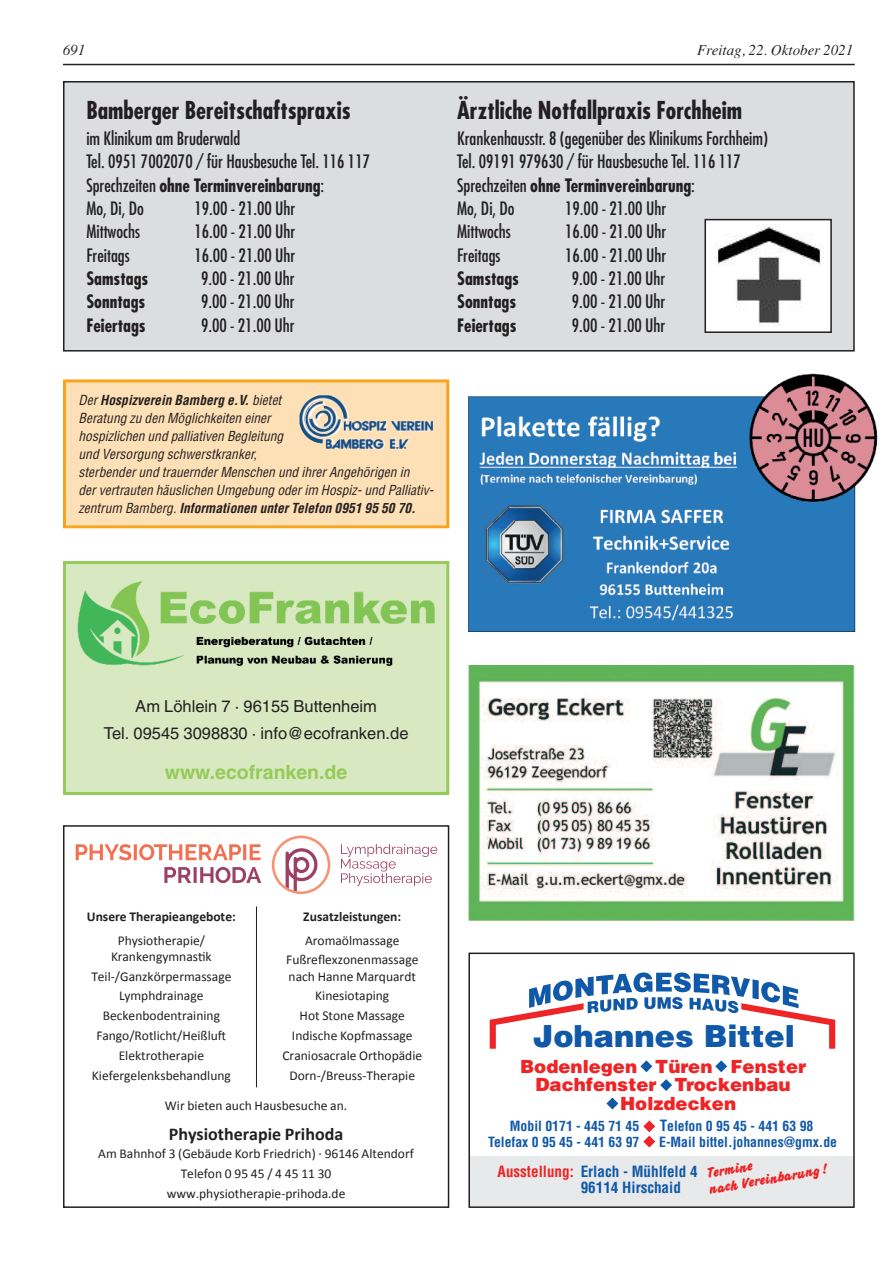
<style>
.page{position:relative;width:893px;height:1263px;background:#fff}
.page>*{position:absolute;margin:0;border:0;box-sizing:border-box;transform-origin:0 0}
.t1{font:900 30.45px "Switzerland";color:#1058a8}
.t2{font:700 condensed 24px "Futura";color:#231f20}
.t3{font:700 19.5px "Helvetica";color:#95cb58}
.t4{font:900 18.15px "Switzerland";color:#ee2426}
.t5{font:condensed 18px/23.2px "Futura";color:#231f20}
.t6{font:700 condensed 18px "Futura";color:#231f20}
.t7{font:700 18px "Calibri";color:#231f20}
.t8{font:16.5px/27px "Helvetica";color:#231f20;text-align:center}
.t9{font:700 15.15px/16.4px "Switzerland Condensed";color:#1058a8}
.t10{font:800 15.15px/16px "Challenge";color:#ee2426}
.t11{font:italic 15px "Times";color:#231f20}
.t12{font:700 13.8px "Switzerland Condensed";color:#1058a8}
.t13{font:13.5px/19.8px "Calibri";color:#231f20;text-align:center}
.t14{font:italic condensed 13.5px/18px "Helvetica";color:#231f20}
.t15{font:700 13.5px "Calibri";color:#231f20}
.s1{font-weight:700}
.s2{font-size:15.15px}
.s3{color:#ee2426}
</style>
<div class="page">
<hr style="left:63px;top:64px;width:792px;height:1px;background:#231f20">
<div style="left:66px;top:382px;width:380px;height:143px;background:#fee0b6"></div>
<div style="left:63px;top:379px;width:386px;height:149px;border:3px solid #f9a51b"></div>
<img style="left:299px;top:395px;width:134px;height:49px">
<div style="left:64px;top:82px;width:790px;height:269px;background:#dcdddf"></div>
<div style="left:63px;top:81px;width:792px;height:271px;border:2px solid #231f20"></div>
<div style="left:705px;top:220px;width:126px;height:112px;background:#fff"></div>
<div style="left:704px;top:219px;width:128px;height:114px;border:2px solid #231f20"></div>
<img style="left:715px;top:225px;width:106px;height:100px">
<svg style="left:286px;top:848px;width:31px;height:46px"></svg>
<div style="left:272px;top:835px;width:58px;height:59px;border:3px solid #f69376;border-radius:50%"></div>
<svg style="left:341px;top:844px;width:96px;height:42px"></svg>
<svg style="left:76px;top:844px;width:185px;height:16px"></svg>
<svg style="left:164px;top:867px;width:97px;height:16px"></svg>
<div style="left:63px;top:825px;width:386px;height:383px;border:2px solid #231f20"></div>
<hr style="left:256px;top:906px;width:1px;height:181px;background:#231f20">
<div style="left:66px;top:564px;width:380px;height:228px;background:#d8e9c1"></div>
<div style="left:63px;top:561px;width:386px;height:234px;border:3px solid #95cb58"></div>
<img style="left:77px;top:581px;width:358px;height:86px">
<img style="left:468px;top:373px;width:410px;height:258px">
<img style="left:468px;top:665px;width:387px;height:255px">
<div style="left:470px;top:1156px;width:383px;height:50px;background:#e8e9ea"></div>
<svg style="left:490px;top:972px;width:345px;height:77px"></svg>
<svg style="left:640px;top:1060px;width:12px;height:12px"></svg>
<svg style="left:660px;top:1079px;width:12px;height:12px"></svg>
<svg style="left:715px;top:1060px;width:12px;height:12px"></svg>
<svg style="left:606px;top:1097px;width:12px;height:12px"></svg>
<svg style="left:643px;top:1120px;width:12px;height:27px"></svg>
<div style="left:468px;top:952px;width:387px;height:256px;border:2px solid #231f20"></div>
<p class="t11" style="left:63px;top:41px;width:24px">691</p>
<p class="t11" style="left:697px;top:41px;width:158px">Freitag, 22. Oktober 2021</p>
<h2 class="t2" style="left:86px;top:100px;width:266px">Bamberger Bereitschaftspraxis</h2>
<p class="t5" style="left:86px;top:128px;width:285px">im Klinikum am Bruderwald<br>Tel. 0951 7002070 / für Hausbesuche Tel. 116 117<br>Sprechzeiten <span class="s1">ohne Terminvereinbarung</span>:<br>Mo, Di, Do</p>
<p class="t5" style="left:194px;top:198px;width:103px">19.00 - 21.00 Uhr</p>
<p class="t5" style="left:86px;top:221px;width:55px">Mittwochs</p>
<p class="t5" style="left:194px;top:221px;width:103px">16.00 - 21.00 Uhr</p>
<p class="t5" style="left:86px;top:244px;width:45px">Freitags</p>
<p class="t5" style="left:194px;top:244px;width:103px">16.00 - 21.00 Uhr</p>
<p class="t6" style="left:86px;top:270px;width:63px">Samstags</p>
<p class="t5" style="left:201px;top:268px;width:95px">9.00 - 21.00 Uhr</p>
<p class="t6" style="left:86px;top:294px;width:60px">Sonntags</p>
<p class="t5" style="left:201px;top:291px;width:95px">9.00 - 21.00 Uhr</p>
<p class="t6" style="left:86px;top:317px;width:61px">Feiertags</p>
<p class="t5" style="left:201px;top:314px;width:95px">9.00 - 21.00 Uhr</p>
<h2 class="t2" style="left:457px;top:100px;width:287px">Ärztliche Notfallpraxis Forchheim</h2>
<p class="t5" style="left:457px;top:128px;width:312px">Krankenhausstr. 8 (gegenüber des Klinikums Forchheim)<br>Tel. 09191 979630 / für Hausbesuche Tel. 116 117<br>Sprechzeiten <span class="s1">ohne Terminvereinbarung</span>:<br>Mo, Di, Do</p>
<p class="t5" style="left:565px;top:198px;width:103px">19.00 - 21.00 Uhr</p>
<p class="t5" style="left:457px;top:221px;width:55px">Mittwochs</p>
<p class="t5" style="left:565px;top:221px;width:103px">16.00 - 21.00 Uhr</p>
<p class="t5" style="left:457px;top:244px;width:45px">Freitags</p>
<p class="t5" style="left:565px;top:244px;width:103px">16.00 - 21.00 Uhr</p>
<p class="t6" style="left:457px;top:270px;width:63px">Samstags</p>
<p class="t5" style="left:572px;top:268px;width:95px">9.00 - 21.00 Uhr</p>
<p class="t6" style="left:457px;top:294px;width:60px">Sonntags</p>
<p class="t5" style="left:572px;top:291px;width:95px">9.00 - 21.00 Uhr</p>
<p class="t6" style="left:457px;top:317px;width:61px">Feiertags</p>
<p class="t5" style="left:572px;top:314px;width:95px">9.00 - 21.00 Uhr</p>
<p class="t14" style="left:79px;top:391px;width:357px">Der <span class="s1">Hospizverein Bamberg e.V.</span> bietet<br>Beratung zu den Möglichkeiten einer<br>hospizlichen und palliativen Begleitung<br>und Versorgung schwerstkranker,<br>sterbender und trauernder Menschen und ihrer Angehörigen in<br>der vertrauten häuslichen Umgebung oder im Hospiz- und Palliativ&shy;zentrum Bamberg. <span class="s1">Informationen unter Telefon 0951 95 50 70.</span></p>
<p class="t8" style="left:104px;top:694px;width:306px">Am Löhlein 7 · 96155 Buttenheim<br>Tel. 09545 3098830 · info@ecofranken.de</p>
<p class="t3" style="left:165px;top:765px;width:184px">www.ecofranken.de</p>
<p class="t15" style="left:87px;top:908px;width:150px">Unsere Therapieangebote:</p>
<p class="t13" style="left:111px;top:932px;width:102px;line-height:16.2px">Physiotherapie/<br>Krankengymnastik</p>
<p class="t13" style="left:91px;top:966px;width:142px">Teil-/Ganzkörpermassage<br>Lymphdrainage<br>Beckenbodentraining<br>Fango/Rotlicht/Heißluft<br>Elektrotherapie<br>Kiefergelenksbehandlung</p>
<p class="t15" style="left:303px;top:908px;width:99px">Zusatzleistungen:</p>
<p class="t13" style="left:286px;top:930px;width:134px">Aromaölmassage<br>Fußreflexzonenmassage</p>
<p class="t13" style="left:282px;top:966px;width:141px">nach Hanne Marquardt<br>Kinesiotaping<br>Hot Stone Massage<br>Indische Kopfmassage<br>Craniosacrale Orthopädie<br>Dorn-/Breuss-Therapie</p>
<p class="t13" style="left:165px;top:1095px;width:184px">Wir bieten auch Hausbesuche an.</p>
<p class="t7" style="left:169px;top:1123px;width:176px">Physiotherapie Prihoda</p>
<p class="t13" style="left:98px;top:1144px;width:317px">Am Bahnhof 3 (Gebäude Korb Friedrich) · 96146 Altendorf<br>Telefon 0 95 45 / 4 45 11 30 www.physiotherapie-prihoda.de</p>
<h1 class="t1" style="left:533px;top:1025px;width:263px">Johannes Bittel</h1>
<p class="t4" style="left:520px;top:1060px;width:287px">Bodenlegen Türen Fenster</p>
<p class="t4" style="left:535px;top:1078px;width:257px">Dachfenster Trockenbau</p>
<p class="t4" style="left:620px;top:1097px;width:118px">Holzdecken</p>
<p class="t12" style="left:510px;top:1121px;width:131px">Mobil 0171 - 445 71 45</p>
<p class="t12" style="left:660px;top:1121px;width:155px"><span class="s2">T</span>elefon 0 95 45 - 441 63 98</p>
<p class="t12" style="left:488px;top:1136px;width:153px">Telefax 0 95 45 - 441 63 97</p>
<p class="t12" style="left:659px;top:1136px;width:180px">E-Mail bittel.johannes@gmx.de</p>
<p class="t9" style="left:581px;top:1164px;width:119px;text-indent:-83px"><span class="s3">Ausstellung:</span> Erlach - Mühlfeld 4<br>96114 Hirschaid</p>
<p class="t10" style="left:705px;top:1167px;width:120px;rotate:-10deg">Termine<br>nach Vereinbarung !</p>
</div>
